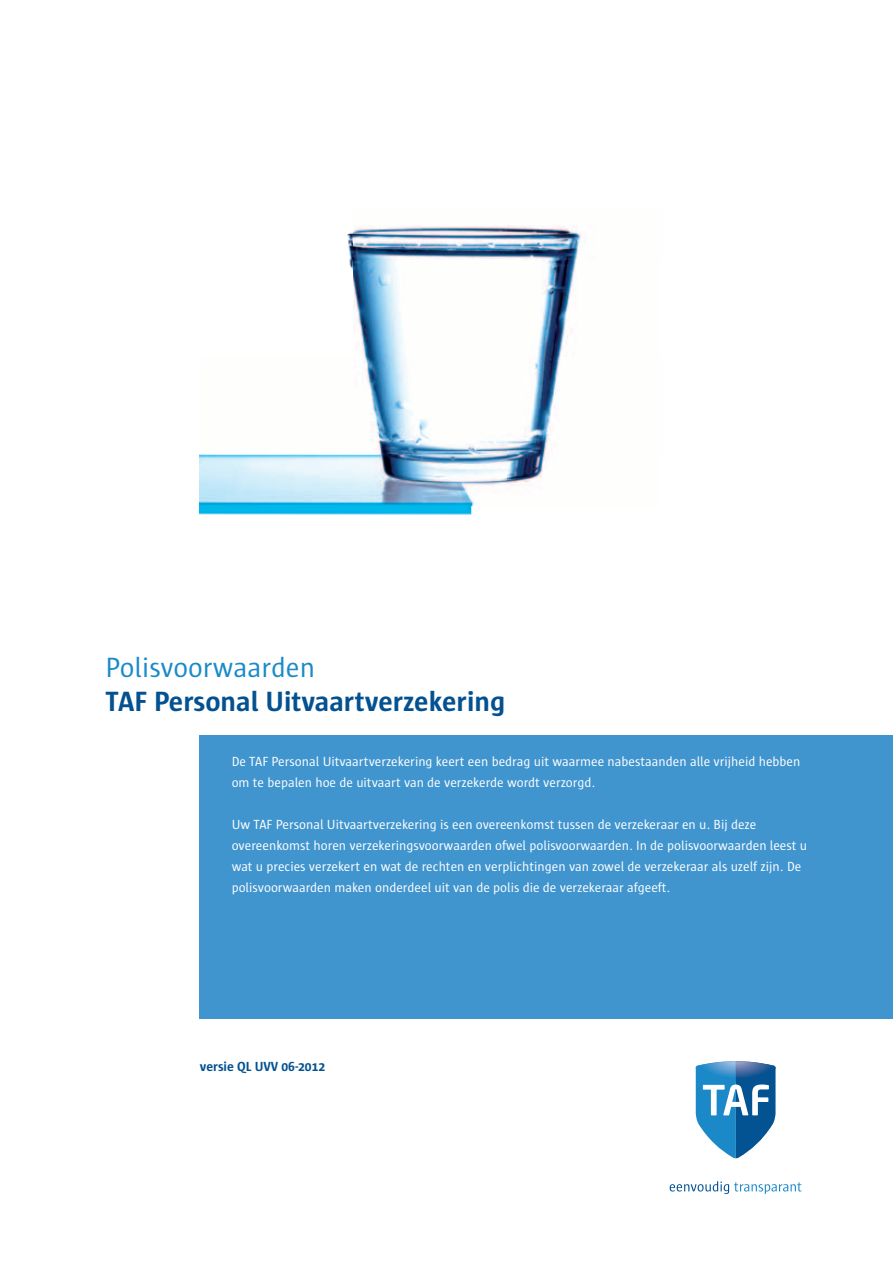
<style>
.page{position:relative;width:893px;height:1263px;background:#fff}
.page>*{position:absolute;margin:0;border:0;box-sizing:border-box;transform-origin:0 0}
.t1{font:700 28.5px "Sun";color:#035190}
.t2{font:28.5px "Sun";color:#1a8ac9}
.t3{font:13.5px/21px "Sun";color:#fff}
.t4{font:700 13.5px "Sun";color:#035190}
</style>
<div class="page">
<div style="left:200px;top:735px;width:693px;height:284px;background:#4195cf"></div>
<svg style="left:696px;top:1081px;width:79px;height:77px"></svg>
<img style="left:696px;top:1061px;width:79px;height:20px">
<svg style="left:670px;top:1181px;width:131px;height:13px"></svg>
<img style="left:200px;top:225px;width:385px;height:290px">
<h1 class="t2" style="left:106px;top:652px;width:211px">Polisvoorwaarden</h1>
<h1 class="t1" style="left:106px;top:686px;width:401px">TAF Personal Uitvaartverzekering</h1>
<p class="t3" style="left:232px;top:751px;width:570px">De TAF Personal Uitvaartverzekering keert een bedrag uit waarmee nabestaanden alle vrijheid hebben om te bepalen hoe de uitvaart van de verzekerde wordt verzorgd.</p>
<p class="t3" style="left:232px;top:814px;width:577px">Uw TAF Personal Uitvaartverzekering is een overeenkomst tussen de verzekeraar en u. Bij deze overeenkomst horen verzekeringsvoorwaarden ofwel polisvoorwaarden. In de polisvoorwaarden leest u wat u precies verzekert en wat de rechten en verplichtingen van zowel de verzekeraar als uzelf zijn. De polisvoorwaarden maken onderdeel uit van de polis die de verzekeraar afgeeft.</p>
<p class="t4" style="left:200px;top:1059px;width:127px">versie QL UVV 06-2012</p>
</div>
